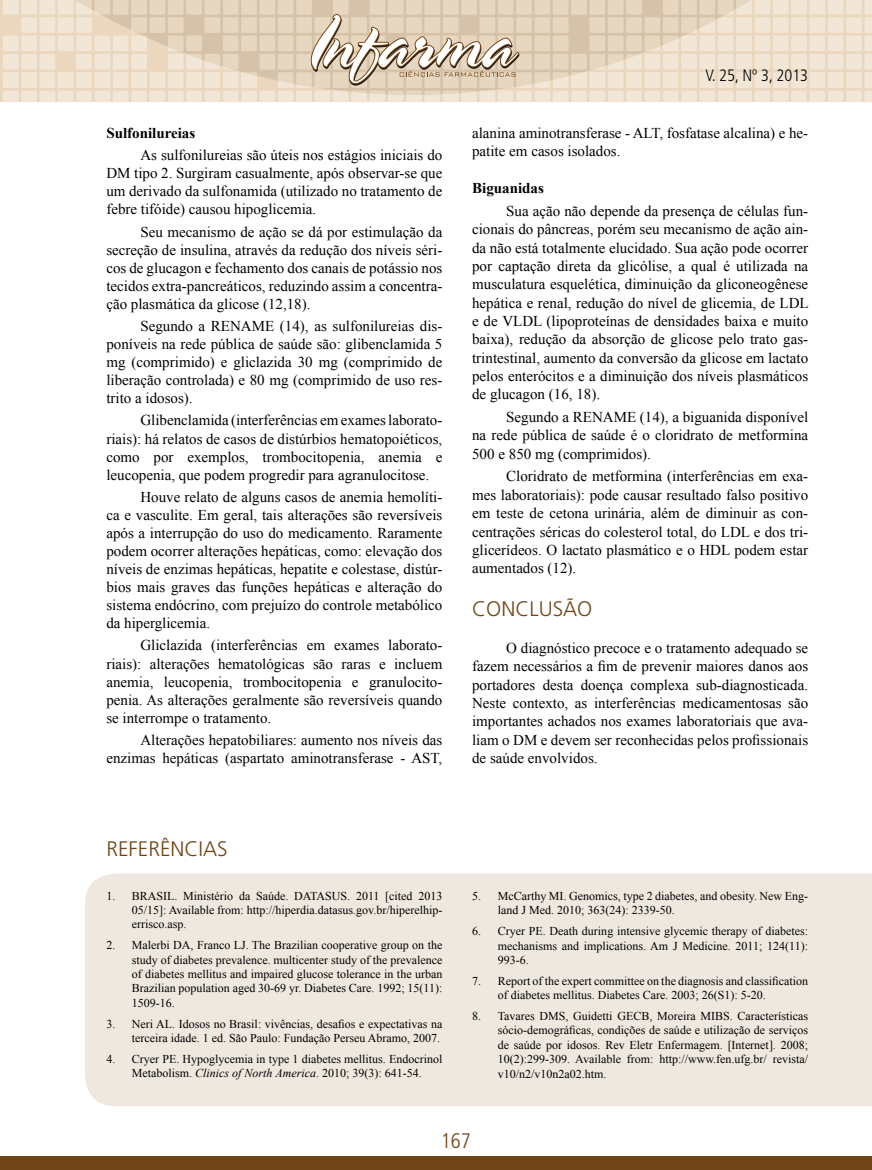
<style>
.page{position:relative;width:872px;height:1170px;background:#fff}
.page>*{position:absolute;margin:0;border:0;box-sizing:border-box;transform-origin:0 0}
.t1{font:300 21px "Frutiger";color:#704517}
.t2{font:300 condensed 21px "Frutiger";color:#704517}
.t3{font:300 condensed 16.5px "Frutiger";color:#000}
.t4{font:15px/18px "Times New Roman";color:#000;text-align:justify}
.t5{font:700 15px "Times New Roman";color:#000}
.t6{font:12px/14.4px "Times New Roman";color:#000;text-align:justify}
.s1{font-style:italic}
</style>
<div class="page">
<svg style="left:3px;top:0;width:869px;height:102px;fill:#f2e7d6"></svg>
<svg style="left:42px;top:0;width:742px;height:95px;fill:#e8d7c0"></svg>
<svg style="left:310px;top:14px;width:209px;height:72px"></svg>
<div style="left:0;top:1155px;width:872px;height:14px;background:#704517"></div>
<div style="left:85px;top:873px;width:787px;height:233px;background:#eee8df"></div>
<p class="t5" style="left:106px;top:122px;width:90px">Sulfonilureias</p>
<p class="t4" style="left:106px;top:146px;width:337px;text-indent:34px">As sulfonilureias são úteis nos estágios iniciais do DM tipo 2. Surgiram casualmente, após observar-se que um derivado da sulfonamida (utilizado no tratamento de febre tifóide) causou hipoglicemia.</p>
<p class="t4" style="left:106px;top:222px;width:337px;text-indent:34px">Seu mecanismo de ação se dá por estimulação da secreção de insulina, através da redução dos níveis séri&shy;cos de glucagon e fechamento dos canais de potássio nos tecidos extra-pancreáticos, reduzindo assim a concentra&shy;ção plasmática da glicose (12,18).</p>
<p class="t4" style="left:106px;top:317px;width:337px;text-indent:34px">Segundo a RENAME (14), as sulfonilureias dis&shy;poníveis na rede pública de saúde são: glibenclamida 5 mg (comprimido) e gliclazida 30 mg (comprimido de liberação controlada) e 80 mg (comprimido de uso res&shy;trito a idosos).</p>
<p class="t4" style="left:106px;top:411px;width:337px;text-indent:34px">Glibenclamida (interferências em exames laborato&shy;riais): há relatos de casos de distúrbios hematopoiéticos, como por exemplos, trombocitopenia, anemia e leucopenia, que podem progredir para agranulocitose.</p>
<p class="t4" style="left:106px;top:487px;width:337px;text-indent:34px">Houve relato de alguns casos de anemia hemolíti&shy;ca e vasculite. Em geral, tais alterações são reversíveis após a interrupção do uso do medicamento. Raramente podem ocorrer alterações hepáticas, como: elevação dos níveis de enzimas hepáticas, hepatite e colestase, distúr&shy;bios mais graves das funções hepáticas e alteração do sistema endócrino, com prejuízo do controle metabólico da hiperglicemia.</p>
<p class="t4" style="left:106px;top:636px;width:337px;text-indent:34px">Gliclazida (interferências em exames laborato&shy;riais): alterações hematológicas são raras e incluem anemia, leucopenia, trombocitopenia e granulocito&shy;penia. As alterações geralmente são reversíveis quando se interrompe o tratamento.</p>
<p class="t4" style="left:106px;top:730px;width:337px;text-align:right">Alterações hepatobiliares: aumento nos níveis das enzimas hepáticas (aspartato aminotransferase - AST,</p>
<h1 class="t1" style="left:106px;top:837px;width:123px">REFERÊNCIAS</h1>
<p class="t6" style="left:132px;top:888px;width:312px;text-indent:-26px">1. BRASIL. Ministério da Saúde. DATASUS. 2011 [cited 2013<br>05/15]: Available from: http://hiperdia.datasus.gov.br/hiperelhip&shy;errisco.asp.</p>
<p class="t6" style="left:132px;top:937px;width:312px;text-indent:-26px">2. Malerbi DA, Franco LJ. The Brazilian cooperative group on the study of diabetes prevalence. multicenter study of the prevalence of diabetes mellitus and impaired glucose tolerance in the urban Brazilian population aged 30-69 yr. Diabetes Care. 1992; 15(11):<br>1509-16.</p>
<p class="t6" style="left:106px;top:1016px;width:337px;text-align:right">3. Neri AL. Idosos no Brasil: vivências, desafios e expectativas na terceira idade. 1 ed. São Paulo: Fundação Perseu Abramo, 2007.</p>
<p class="t6" style="left:106px;top:1051px;width:337px;text-align:center">4. Cryer PE. Hypoglycemia in type 1 diabetes mellitus. Endocrinol<br>Metabolism. <span class="s1">Clinics of North America</span>. 2010; 39(3): 641-54.</p>
<p class="t3" style="left:705px;top:66px;width:104px">V. 25, Nº 3, 2013</p>
<p class="t4" style="left:472px;top:124px;width:337px">alanina aminotransferase - ALT, fosfatase alcalina) e he&shy;patite em casos isolados.</p>
<p class="t5" style="left:472px;top:178px;width:73px">Biguanidas</p>
<p class="t4" style="left:472px;top:201px;width:338px;text-indent:34px">Sua ação não depende da presença de células fun&shy;cionais do pâncreas, porém seu mecanismo de ação ain&shy;da não está totalmente elucidado. Sua ação pode ocorrer por captação direta da glicólise, a qual é utilizada na musculatura esquelética, diminuição da gliconeogênese hepática e renal, redução do nível de glicemia, de LDL e de VLDL (lipoproteínas de densidades baixa e muito baixa), redução da absorção de glicose pelo trato gas&shy;trintestinal, aumento da conversão da glicose em lactato pelos enterócitos e a diminuição dos níveis plasmáticos de glucagon (16, 18).</p>
<p class="t4" style="left:472px;top:407px;width:337px;text-indent:34px">Segundo a RENAME (14), a biguanida disponível na rede pública de saúde é o cloridrato de metformina 500 e 850 mg (comprimidos).</p>
<p class="t4" style="left:472px;top:467px;width:337px;text-indent:34px">Cloridrato de metformina (interferências em exa&shy;mes laboratoriais): pode causar resultado falso positivo em teste de cetona urinária, além de diminuir as con&shy;centrações séricas do colesterol total, do LDL e dos tri&shy;glicerídeos. O lactato plasmático e o HDL podem estar aumentados (12).</p>
<h1 class="t1" style="left:472px;top:597px;width:122px">CONCLUSÃO</h1>
<p class="t4" style="left:472px;top:638px;width:337px;text-indent:34px">O diagnóstico precoce e o tratamento adequado se fazem necessários a fim de prevenir maiores danos aos portadores desta doença complexa sub-diagnosticada.<br>Neste contexto, as interferências medicamentosas são importantes achados nos exames laboratoriais que ava&shy;liam o DM e devem ser reconhecidas pelos profissionais de saúde envolvidos.</p>
<p class="t6" style="left:497px;top:888px;width:312px;text-indent:-26px">5. McCarthy MI. Genomics, type 2 diabetes, and obesity. New Eng&shy;land J Med. 2010; 363(24): 2339-50.</p>
<p class="t6" style="left:497px;top:923px;width:312px;text-indent:-26px">6. Cryer PE. Death during intensive glycemic therapy of diabetes: mechanisms and implications. Am J Medicine. 2011; 124(11):<br>993-6.</p>
<p class="t6" style="left:497px;top:973px;width:312px;text-indent:-26px">7. Report of the expert committee on the diagnosis and classification of diabetes mellitus. Diabetes Care. 2003; 26(S1): 5-20.</p>
<p class="t6" style="left:497px;top:1008px;width:312px;text-indent:-26px">8. Tavares DMS, Guidetti GECB, Moreira MIBS. Características sócio-demográficas, condições de saúde e utilização de serviços de saúde por idosos. Rev Eletr Enfermagem. [Internet]. 2008; 10(2):299-309. Available from: http://www.fen.ufg.br/ revista/ v10/n2/v10n2a02.htm.</p>
<h1 class="t2" style="left:441px;top:1128px;width:32px">167</h1>
</div>
